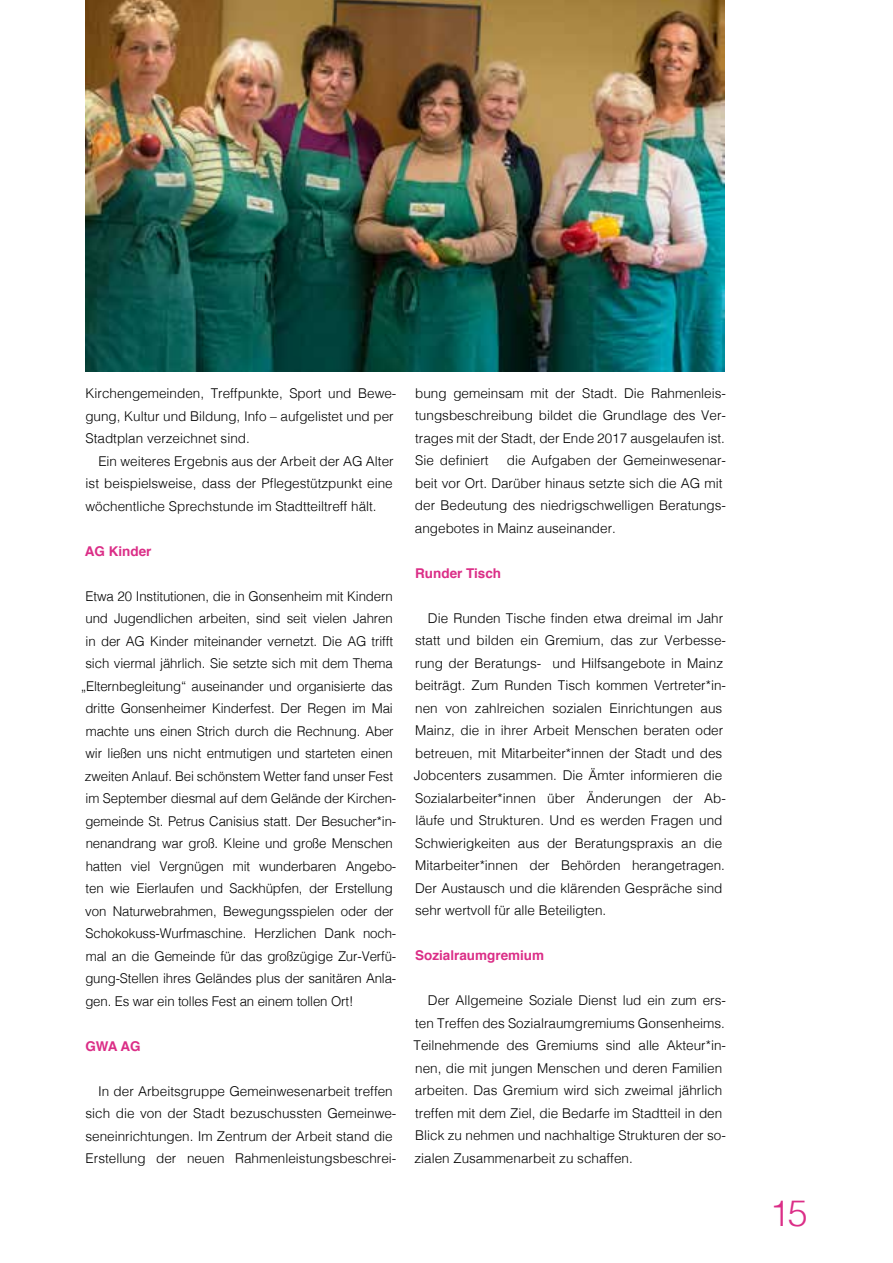
<style>
.page{position:relative;width:893px;height:1263px;background:#fff}
.page>*{position:absolute;margin:0;border:0;box-sizing:border-box;transform-origin:0 0}
.t1{font:300 36px "Helvetica";color:#db2e87}
.t2{font:300 13.5px/22.5px "Helvetica";color:#000}
.t3{font:700 13.5px "Helvetica";color:#db2e87}
</style>
<div class="page">
<img style="left:85px;top:0;width:639px;height:371px">
<p class="t2" style="left:85px;top:381px;width:313px">Kirchengemeinden, Treffpunkte, Sport und Bewe&shy;gung, Kultur und Bildung, Info – aufgelistet und per<br>Stadtplan verzeichnet sind.</p>
<p class="t2" style="left:86px;top:449px;width:310px;text-align:justify;text-indent:13px">Ein weiteres Ergebnis aus der Arbeit der AG Alter ist beispielsweise, dass der Pflegestützpunkt eine wöchentliche Sprechstunde im Stadtteiltreff hält.</p>
<p class="t3" style="left:85px;top:540px;width:68px">AG Kinder</p>
<p class="t2" style="left:86px;top:584px;width:309px">Etwa 20 Institutionen, die in Gonsenheim mit Kindern</p>
<p class="t2" style="left:86px;top:606px;width:309px">und Jugendlichen arbeiten, sind seit vielen Jahren</p>
<p class="t2" style="left:86px;top:629px;width:309px">in der AG Kinder miteinander vernetzt. Die AG trifft</p>
<p class="t2" style="left:86px;top:651px;width:309px">sich viermal jährlich. Sie setzte sich mit dem Thema</p>
<p class="t2" style="left:81px;top:674px;width:313px">„Elternbegleitung“ auseinander und organisierte das</p>
<p class="t2" style="left:85px;top:696px;width:309px">dritte Gonsenheimer Kinderfest. Der Regen im Mai</p>
<p class="t2" style="left:86px;top:719px;width:309px">machte uns einen Strich durch die Rechnung. Aber</p>
<p class="t2" style="left:86px;top:741px;width:309px">wir ließen uns nicht entmutigen und starteten einen</p>
<p class="t2" style="left:85px;top:764px;width:310px">zweiten Anlauf. Bei schönstem Wetter fand unser Fest</p>
<p class="t2" style="left:86px;top:786px;width:312px">im September diesmal auf dem Gelände der Kirchen-</p>
<p class="t2" style="left:85px;top:809px;width:312px">gemeinde St. Petrus Canisius statt. Der Besucher*in-</p>
<p class="t2" style="left:86px;top:831px;width:309px">nenandrang war groß. Kleine und große Menschen</p>
<p class="t2" style="left:86px;top:854px;width:312px">hatten viel Vergnügen mit wunderbaren Angebo-</p>
<p class="t2" style="left:86px;top:876px;width:309px">ten wie Eierlaufen und Sackhüpfen, der Erstellung</p>
<p class="t2" style="left:85px;top:899px;width:310px">von Naturwebrahmen, Bewegungsspielen oder der</p>
<p class="t2" style="left:86px;top:921px;width:312px">Schokokuss-Wurfmaschine. Herzlichen Dank noch-</p>
<p class="t2" style="left:86px;top:944px;width:312px">mal an die Gemeinde für das großzügige Zur-Verfü-</p>
<p class="t2" style="left:85px;top:966px;width:312px">gung-Stellen ihres Geländes plus der sanitären Anla-</p>
<p class="t2" style="left:85px;top:989px;width:270px">gen. Es war ein tolles Fest an einem tollen Ort!</p>
<p class="t3" style="left:85px;top:1035px;width:57px">GWA AG</p>
<p class="t2" style="left:86px;top:1079px;width:312px;text-indent:13px">In der Arbeitsgruppe Gemeinwesenarbeit treffen sich die von der Stadt bezuschussten Gemeinwe&shy;seneinrichtungen. Im Zentrum der Arbeit stand die Erstellung der neuen Rahmenleistungsbeschrei-</p>
<p class="t2" style="left:415px;top:381px;width:312px;text-align:justify">bung gemeinsam mit der Stadt. Die Rahmenleis&shy;tungsbeschreibung bildet die Grundlage des Ver&shy;trages mit der Stadt, der Ende 2017 ausgelaufen ist.<br>Sie definiert</p>
<p class="t2" style="left:415px;top:448px;width:313px;text-indent:92px">die Aufgaben der Gemeinwesenar&shy;beit vor Ort. Darüber hinaus setzte sich die AG mit der Bedeutung des niedrigschwelligen Beratungs&shy;angebotes in Mainz auseinander.</p>
<p class="t3" style="left:415px;top:562px;width:88px">Runder Tisch</p>
<p class="t2" style="left:414px;top:606px;width:314px;text-indent:14px">Die Runden Tische finden etwa dreimal im Jahr statt und bilden ein Gremium, das zur Verbesse&shy;rung der Beratungs- und Hilfsangebote in Mainz beiträgt. Zum Runden Tisch kommen Vertreter*in&shy;nen von zahlreichen sozialen Einrichtungen aus Mainz, die in ihrer Arbeit Menschen beraten oder betreuen, mit Mitarbeiter*innen der Stadt und des Jobcenters zusammen. Die Ämter informieren die Sozialarbeiter*innen über Änderungen der Ab&shy;läufe und Strukturen. Und es werden Fragen und Schwierigkeiten aus der Beratungspraxis an die Mitarbeiter*innen der Behörden herangetragen.<br>Der Austausch und die klärenden Gespräche sind sehr wertvoll für alle Beteiligten.</p>
<p class="t3" style="left:415px;top:945px;width:131px">Sozialraumgremium</p>
<p class="t2" style="left:414px;top:988px;width:314px;text-indent:14px">Der Allgemeine Soziale Dienst lud ein zum ers&shy;ten Treffen des Sozialraumgremiums Gonsenheims.<br>Teilnehmende des Gremiums sind alle Akteur*in&shy;nen, die mit jungen Menschen und deren Familien arbeiten. Das Gremium wird sich zweimal jährlich treffen mit dem Ziel, die Bedarfe im Stadtteil in den Blick zu nehmen und nachhaltige Strukturen der so&shy;zialen Zusammenarbeit zu schaffen.</p>
<h1 class="t1" style="left:770px;top:1182px;width:40px">15</h1>
</div>
